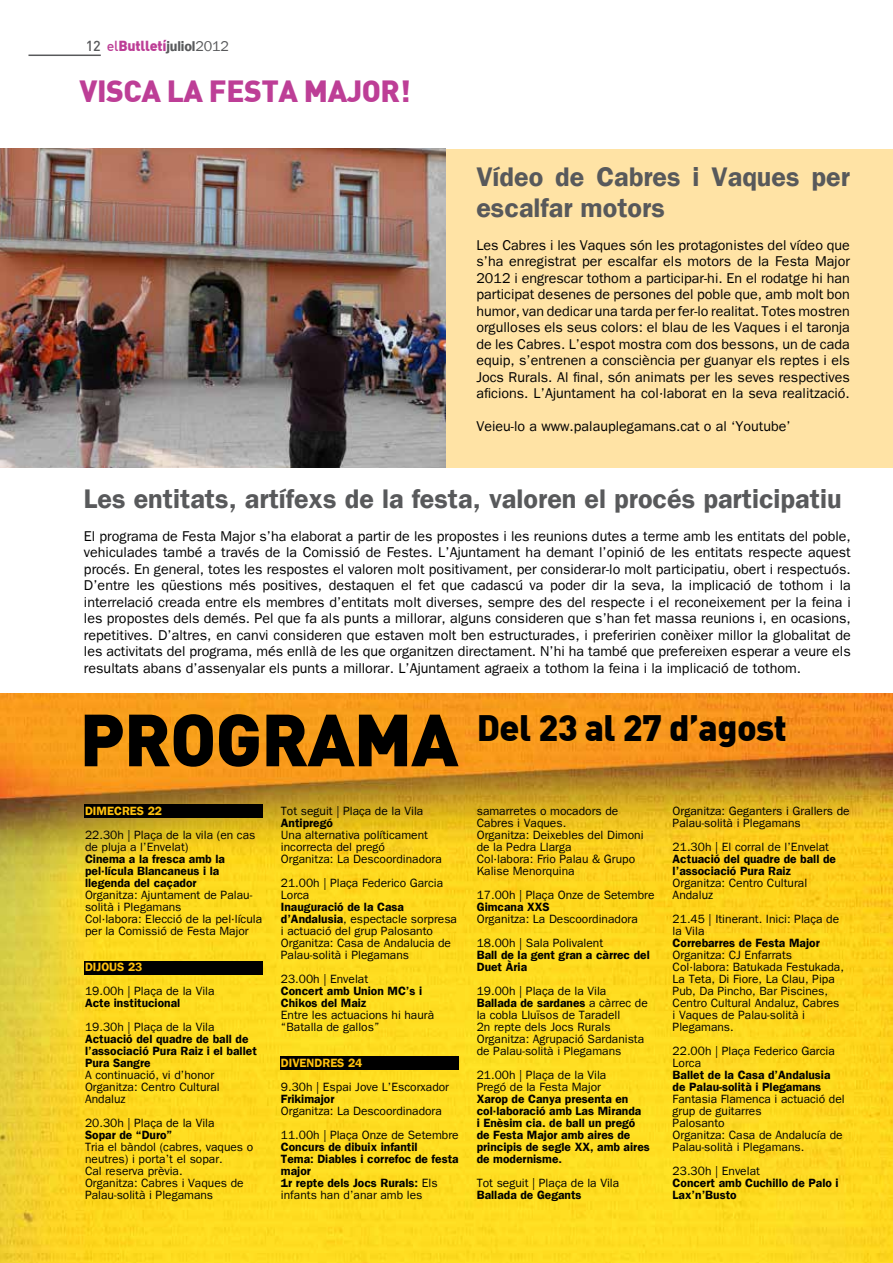
<style>
.page{position:relative;width:893px;height:1263px;background:#fff}
.page>*{position:absolute;margin:0;border:0;box-sizing:border-box;transform-origin:0 0}
.t1{font:900 36px "DIN";letter-spacing:-.015em;color:#000}
.t2{font:900 30px "DIN";letter-spacing:-.015em;color:#bd3e96}
.t3{font:600 27px/30px "Franklin Gothic";color:#58595b}
.t4{font:14.25px/16.5px "Franklin Gothic";color:#000;text-align:justify}
.t5{font:900 14.25px "DIN";letter-spacing:-.015em;color:#bd3e96}
.t6{font:12px/12px "Franklin Gothic";color:#000}
.t7{font:600 12px/12px "Franklin Gothic";color:#000}
.t8{font:600 12px "Franklin Gothic";color:#ffc20e}
.s1{font-weight:500;color:#58595b}
.s2{font-weight:500}
.s3{font-family:"Franklin Gothic";font-weight:600;color:#58595b}
.s4{font-family:"Franklin Gothic";font-weight:400;color:#58595b}
.s5{font-size:72.45px}
.s6{font-weight:600}
.s7{font-weight:400}
</style>
<div class="page">
<hr style="left:28px;top:55px;width:73px;height:1px;background:#58595b">
<div style="left:0;top:149px;width:893px;height:319px;background:#ffe3a5"></div>
<img style="left:0;top:149px;width:446px;height:319px">
<img style="left:0;top:693px;width:893px;height:570px">
<div style="left:84px;top:804px;width:178px;height:14px;background:#000"></div>
<div style="left:84px;top:961px;width:178px;height:14px;background:#000"></div>
<div style="left:281px;top:1056px;width:178px;height:13px;background:#000"></div>
<p class="t5" style="left:86px;top:36px;width:145px"><span class="s1">12</span> <span class="s2">el</span>Butlletí<span class="s3">juliol</span><span class="s4">2012</span></p>
<h2 class="t2" style="left:80px;top:71px;width:333px">VISCA LA FESTA MAJOR!</h2>
<h3 class="t3" style="left:476px;top:162px;width:375px">Vídeo de Cabres i Vaques per escalfar motors</h3>
<p class="t4" style="left:476px;top:236px;width:375px">Les Cabres i les Vaques són les protagonistes del vídeo que s’ha enregistrat per escalfar els motors de la Festa Major 2012 i engrescar tothom a participar-hi. En el rodatge hi han participat desenes de persones del poble que, amb molt bon humor, van dedicar una tarda per fer-lo realitat. Totes mostren orgulloses els seus colors: el blau de les Vaques i el taronja de les Cabres. L’espot mostra com dos bessons, un de cada equip, s’entrenen a consciència per guanyar els reptes i els Jocs Rurals. Al final, són animats per les seves respectives aficions. L’Ajuntament ha col·laborat en la seva realització.</p>
<p class="t4" style="left:476px;top:418px;width:316px">Veieu-lo a www.palauplegamans.cat o al ‘Youtube’</p>
<h3 class="t3" style="left:84px;top:483px;width:759px">Les entitats, artífexs de la festa, valoren el procés participatiu</h3>
<p class="t4" style="left:84px;top:528px;width:768px">El programa de Festa Major s’ha elaborat a partir de les propostes i les reunions dutes a terme amb les entitats del poble, vehiculades també a través de la Comissió de Festes. L’Ajuntament ha demant l’opinió de les entitats respecte aquest procés. En general, totes les respostes el valoren molt positivament, per considerar-lo molt participatiu, obert i respectuós.<br>D’entre les qüestions més positives, destaquen el fet que cadascú va poder dir la seva, la implicació de tothom i la interrelació creada entre els membres d’entitats molt diverses, sempre des del respecte i el reconeixement per la feina i les propostes dels demés. Pel que fa als punts a millorar, alguns consideren que s’han fet massa reunions i, en ocasions, repetitives. D’altres, en canvi consideren que estaven molt ben estructurades, i preferirien conèixer millor la globalitat de les activitats del programa, més enllà de les que organitzen directament. N’hi ha també que prefereixen esperar a veure els resultats abans d’assenyalar els punts a millorar. L’Ajuntament agraeix a tothom la feina i la implicació de tothom.</p>
<h1 class="t1" style="left:80px;top:703px;width:709px"><span class="s5">PROGRAMA</span> Del 23 al 27 d’agost</h1>
<p class="t8" style="left:85px;top:804px;width:79px">DIMECRES 22</p>
<p class="t6" style="left:85px;top:829px;width:172px">22.30h | Plaça de la vila (en cas de pluja a l’Envelat)</p>
<p class="t7" style="left:85px;top:853px;width:141px">Cinema a la fresca amb la pel·lícula Blancaneus i la llegenda del caçador</p>
<p class="t6" style="left:85px;top:889px;width:179px">Organitza: Ajuntament de Palau&shy;solità i Plegamans<br>Col·labora: Elecció de la pel·lícula per la Comissió de Festa Major</p>
<p class="t8" style="left:85px;top:960px;width:59px">DIJOUS 23</p>
<p class="t6" style="left:85px;top:985px;width:131px">19.00h | Plaça de la Vila</p>
<p class="t7" style="left:85px;top:997px;width:97px">Acte institucional</p>
<p class="t6" style="left:85px;top:1021px;width:131px">19.30h | Plaça de la Vila</p>
<p class="t7" style="left:85px;top:1033px;width:173px">Actuació del quadre de ball de l’associació Pura Raiz i el ballet<br>Pura Sangre</p>
<p class="t6" style="left:85px;top:1069px;width:136px">A continuació, vi d’honor<br>Organitza: Centro Cultural<br>Andaluz</p>
<p class="t6" style="left:85px;top:1117px;width:131px">20.30h | Plaça de la Vila</p>
<p class="t7" style="left:85px;top:1129px;width:89px">Sopar de “Duro”</p>
<p class="t6" style="left:85px;top:1141px;width:170px">Tria el bàndol (cabres, vaques o neutres) i porta’t el sopar.<br>Cal reserva prèvia.<br>Organitza: Cabres i Vaques de<br>Palau-solità i Plegamans</p>
<p class="t6" style="left:281px;top:805px;width:144px">Tot seguit | Plaça de la Vila</p>
<p class="t7" style="left:281px;top:817px;width:54px">Antipregó</p>
<p class="t6" style="left:281px;top:829px;width:163px">Una alternativa políticament incorrecta del pregó<br>Organitza: La Descoordinadora</p>
<p class="t6" style="left:281px;top:877px;width:164px">21.00h | Plaça Federico Garcia<br>Lorca</p>
<p class="t6" style="left:281px;top:901px;width:178px"><span class="s6">Inauguració de la Casa d’Andalusia</span>, espectacle sorpresa i actuació del grup Palosanto<br>Organitza: Casa de Andalucia de<br>Palau-solità i Plegamans</p>
<p class="t6" style="left:281px;top:973px;width:89px">23.00h | Envelat</p>
<p class="t7" style="left:281px;top:985px;width:143px">Concert amb Union MC’s i<br>Chikos del Maiz</p>
<p class="t6" style="left:281px;top:1009px;width:155px">Entre les actuacions hi haurà “Batalla de gallos”</p>
<p class="t8" style="left:281px;top:1056px;width:83px">DIVENDRES 24</p>
<p class="t6" style="left:281px;top:1081px;width:170px">9.30h | Espai Jove L’Escorxador</p>
<p class="t7" style="left:281px;top:1093px;width:55px">Frikimajor</p>
<p class="t6" style="left:281px;top:1099px;width:179px;line-height:24px">Organitza: La Descoordinadora<br>11.00h | Plaça Onze de Setembre</p>
<p class="t7" style="left:281px;top:1141px;width:179px">Concurs de dibuix infantil<br>Tema: Diables i correfoc de festa major<br>1r repte dels Jocs Rurals: <span class="s7">Els infants han d’anar amb les</span></p>
<p class="t6" style="left:477px;top:805px;width:168px">samarretes o mocadors de<br>Cabres i Vaques.<br>Organitza: Deixebles del Dimoni de la Pedra Llarga<br>Col·labora: Frio Palau &amp; Grupo<br>Kalise Menorquina</p>
<p class="t6" style="left:477px;top:889px;width:179px">17.00h | Plaça Onze de Setembre</p>
<p class="t7" style="left:477px;top:901px;width:74px">Gimcana XXS</p>
<p class="t6" style="left:477px;top:907px;width:163px;line-height:24px">Organitza: La Descoordinadora<br>18.00h | Sala Polivalent</p>
<p class="t7" style="left:477px;top:949px;width:175px">Ball de la gent gran a càrrec del<br>Duet Ària</p>
<p class="t6" style="left:477px;top:985px;width:173px">19.00h | Plaça de la Vila<br><span class="s6">Ballada de sardanes</span> a càrrec de la cobla Lluïsos de Taradell<br>2n repte dels Jocs Rurals<br>Organitza: Agrupació Sardanista de Palau-solità i Plegamans</p>
<p class="t6" style="left:477px;top:1069px;width:131px">21.00h | Plaça de la Vila<br>Pregó de la Festa Major</p>
<p class="t7" style="left:477px;top:1093px;width:175px">Xarop de Canya presenta en col·laboració amb Las Miranda<br>i Enèsim cia. de ball un pregó de Festa Major amb aires de principis de segle XX, amb aires de modernisme.</p>
<p class="t6" style="left:477px;top:1177px;width:144px">Tot seguit | Plaça de la Vila</p>
<p class="t7" style="left:477px;top:1189px;width:106px">Ballada de Gegants</p>
<p class="t6" style="left:673px;top:805px;width:179px">Organitza: Geganters i Grallers de<br>Palau-solità i Plegamans</p>
<p class="t6" style="left:673px;top:841px;width:158px">21.30h | El corral de l’Envelat</p>
<p class="t7" style="left:673px;top:853px;width:165px">Actuació del quadre de ball de l’associació Pura Raiz</p>
<p class="t6" style="left:673px;top:877px;width:136px">Organitza: Centro Cultural<br>Andaluz</p>
<p class="t6" style="left:673px;top:913px;width:168px">21.45 | Itinerant. Inici: Plaça de la Vila</p>
<p class="t7" style="left:673px;top:937px;width:149px">Correbarres de Festa Major</p>
<p class="t6" style="left:673px;top:949px;width:173px">Organitza: CJ Enfarrats<br>Col·labora: Batukada Festukada,<br>La Teta, Di Fiore, La Clau, Pipa<br>Pub, Da Pincho, Bar Piscines,<br>Centro Cultural Andaluz, Cabres i Vaques de Palau-solità i<br>Plegamans.</p>
<p class="t6" style="left:673px;top:1045px;width:164px">22.00h | Plaça Federico Garcia<br>Lorca</p>
<p class="t7" style="left:673px;top:1069px;width:159px">Ballet de la Casa d’Andalusia de Palau-solità i Plegamans</p>
<p class="t6" style="left:673px;top:1093px;width:174px">Fantasia Flamenca i actuació del grup de guitarres<br>Palosanto<br>Organitza: Casa de Andalucía de<br>Palau-solità i Plegamans.</p>
<p class="t6" style="left:673px;top:1165px;width:89px">23.30h | Envelat</p>
<p class="t7" style="left:673px;top:1177px;width:168px">Concert amb Cuchillo de Palo i<br>Lax’n’Busto</p>
</div>
